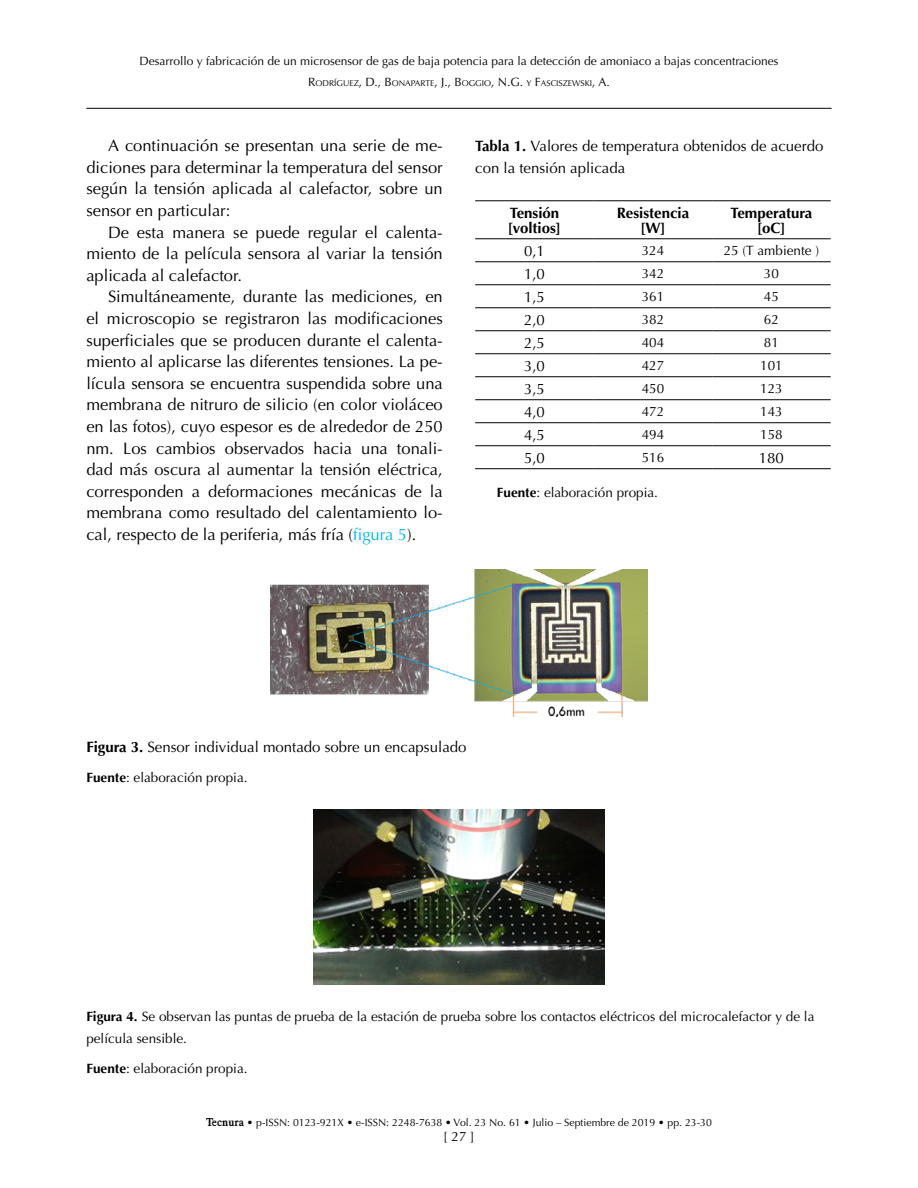
<style>
.page{position:relative;width:918px;height:1188px;background:#fff}
.page>*{position:absolute;margin:0;border:0;box-sizing:border-box;transform-origin:0 0}
.texto{font:16.5px/21.6px "Optima LT Std";color:#000;text-align:justify}
.tittabla{font:15px/21.6px "Optima LT Std";color:#000}
.titulo_figura{font:15px "Optima LT Std";color:#000}
.titdentrotabla{font:700 15px/15px "Optima LT Std";color:#000;text-align:center}
.textotabla{font:15px "Optima LT Std";color:#000}
.titulo_figura-2{font:13.5px/21.6px "Optima LT Std";color:#000}
.textotabla-2{font:13.5px "Optima LT Std";color:#000}
.fuente{font:13.5px "Optima LT Std";color:#000}
.texto-2{font:13.5px "Optima LT Std";color:#000}
.t1{font:12px "Optima LT Std";color:#000}
.t2{font:10.5px "Optima LT Std";color:#000}
.t3{font:8.4px "Optima LT Std";color:#000}
.s1{font-size:12px}
.s2{color:#00b6f1}
.s3{font-weight:700}
.s4{font-family:"Tribun ADF Std";font-weight:700;font-stretch:condensed;font-size:12px}
</style>
<div class="page">
<hr style="left:86px;top:108px;width:746px;height:1px;background:#000">
<img style="left:270px;top:570px;width:378px;height:146px">
<img style="left:313px;top:810px;width:292px;height:175px">
<hr style="left:475px;top:262px;width:119px;height:1px;background:#000">
<hr style="left:594px;top:262px;width:118px;height:1px;background:#000">
<hr style="left:712px;top:262px;width:119px;height:1px;background:#000">
<hr style="left:475px;top:285px;width:119px;height:1px;background:#000">
<hr style="left:594px;top:285px;width:118px;height:1px;background:#000">
<hr style="left:712px;top:285px;width:119px;height:1px;background:#000">
<hr style="left:475px;top:307px;width:119px;height:1px;background:#000">
<hr style="left:594px;top:307px;width:118px;height:1px;background:#000">
<hr style="left:712px;top:307px;width:119px;height:1px;background:#000">
<hr style="left:475px;top:330px;width:119px;height:1px;background:#000">
<hr style="left:594px;top:330px;width:118px;height:1px;background:#000">
<hr style="left:712px;top:330px;width:119px;height:1px;background:#000">
<hr style="left:475px;top:353px;width:119px;height:1px;background:#000">
<hr style="left:594px;top:353px;width:118px;height:1px;background:#000">
<hr style="left:712px;top:353px;width:119px;height:1px;background:#000">
<hr style="left:475px;top:376px;width:119px;height:1px;background:#000">
<hr style="left:594px;top:376px;width:118px;height:1px;background:#000">
<hr style="left:712px;top:376px;width:119px;height:1px;background:#000">
<hr style="left:475px;top:399px;width:119px;height:1px;background:#000">
<hr style="left:594px;top:399px;width:118px;height:1px;background:#000">
<hr style="left:712px;top:399px;width:119px;height:1px;background:#000">
<hr style="left:475px;top:422px;width:119px;height:1px;background:#000">
<hr style="left:594px;top:422px;width:118px;height:1px;background:#000">
<hr style="left:712px;top:422px;width:119px;height:1px;background:#000">
<hr style="left:475px;top:445px;width:119px;height:1px;background:#000">
<hr style="left:594px;top:445px;width:118px;height:1px;background:#000">
<hr style="left:712px;top:445px;width:119px;height:1px;background:#000">
<hr style="left:475px;top:468px;width:119px;height:1px;background:#000">
<hr style="left:594px;top:468px;width:118px;height:1px;background:#000">
<hr style="left:712px;top:468px;width:119px;height:1px;background:#000">
<hr style="left:475px;top:200px;width:119px;height:1px;background:#000">
<hr style="left:594px;top:200px;width:118px;height:1px;background:#000">
<hr style="left:712px;top:200px;width:119px;height:1px;background:#000">
<hr style="left:475px;top:238px;width:119px;height:1px;background:#000">
<hr style="left:594px;top:238px;width:118px;height:1px;background:#000">
<hr style="left:712px;top:238px;width:119px;height:1px;background:#000">
<p class="t1" style="left:139px;top:54px;width:641px">Desarrollo y fabricación de un microsensor de gas de baja potencia para la detección de amoniaco a bajas concentraciones</p>
<p class="t3" style="left:308px;top:79px;width:303px"><span class="s1">R</span>ODRÍGUEZ<span class="s1">, D., B</span>ONAPARTE<span class="s1">, J., B</span>OGGIO<span class="s1">, N .G.</span> Y <span class="s1">F</span>ASCISZEWSKI<span class="s1">, A.</span></p>
<p class="texto" style="left:86px;top:135px;width:358px;text-indent:22px">A continuación se presentan una serie de me&shy;diciones para determinar la temperatura del sensor según la tensión aplicada al calefactor, sobre un sensor en particular:</p>
<p class="texto" style="left:86px;top:221px;width:358px;text-indent:22px">De esta manera se puede regular el calenta&shy;miento de la película sensora al variar la tensión aplicada al calefactor.</p>
<p class="texto" style="left:86px;top:286px;width:358px;text-indent:22px">Simultáneamente, durante las mediciones, en el microscopio se registraron las modificaciones superficiales que se producen durante el calenta&shy;miento al aplicarse las diferentes tensiones. La pe&shy;lícula sensora se encuentra suspendida sobre una membrana de nitruro de silicio (en color violáceo en las fotos), cuyo espesor es de alrededor de 250 nm. Los cambios observados hacia una tonali&shy;dad más oscura al aumentar la tensión eléctrica, corresponden a deformaciones mecánicas de la membrana como resultado del calentamiento lo&shy;cal, respecto de la periferia, más fría (<span class="s2">figura 5</span>).</p>
<p class="tittabla" style="left:475px;top:136px;width:350px"><span class="s3">Tabla 1.</span> Valores de temperatura obtenidos de acuerdo con la tensión aplicada</p>
<p class="titdentrotabla" style="left:508px;top:205px;width:55px;text-align:left">Tensión [voltios]</p>
<p class="titdentrotabla" style="left:617px;top:205px;width:74px">Resistencia [W]</p>
<p class="titdentrotabla" style="left:731px;top:205px;width:83px">Temperatura [oC]</p>
<p class="textotabla" style="left:524px;top:242px;width:22px">0,1</p>
<p class="textotabla-2" style="left:642px;top:243px;width:24px">324</p>
<p class="textotabla-2" style="left:724px;top:243px;width:97px">25 (T ambiente )</p>
<p class="textotabla" style="left:524px;top:265px;width:22px">1,0</p>
<p class="textotabla-2" style="left:642px;top:266px;width:24px">342</p>
<p class="textotabla-2" style="left:764px;top:266px;width:17px">30</p>
<p class="textotabla" style="left:524px;top:288px;width:22px">1,5</p>
<p class="textotabla-2" style="left:642px;top:289px;width:24px">361</p>
<p class="textotabla-2" style="left:764px;top:289px;width:17px">45</p>
<p class="textotabla" style="left:524px;top:311px;width:22px">2,0</p>
<p class="textotabla-2" style="left:642px;top:312px;width:24px">382</p>
<p class="textotabla-2" style="left:764px;top:312px;width:17px">62</p>
<p class="textotabla" style="left:524px;top:334px;width:22px">2,5</p>
<p class="textotabla-2" style="left:642px;top:335px;width:24px">404</p>
<p class="textotabla-2" style="left:764px;top:335px;width:17px">81</p>
<p class="textotabla" style="left:524px;top:357px;width:22px">3,0</p>
<p class="textotabla-2" style="left:642px;top:358px;width:24px">427</p>
<p class="textotabla-2" style="left:760px;top:358px;width:24px">101</p>
<p class="textotabla" style="left:524px;top:380px;width:22px">3,5</p>
<p class="textotabla-2" style="left:642px;top:381px;width:24px">450</p>
<p class="textotabla-2" style="left:760px;top:381px;width:24px">123</p>
<p class="textotabla" style="left:524px;top:403px;width:22px">4,0</p>
<p class="textotabla-2" style="left:642px;top:404px;width:24px">472</p>
<p class="textotabla-2" style="left:760px;top:404px;width:24px">143</p>
<p class="textotabla" style="left:524px;top:426px;width:22px">4,5</p>
<p class="textotabla-2" style="left:642px;top:427px;width:24px">494</p>
<p class="textotabla-2" style="left:760px;top:427px;width:24px">158</p>
<p class="textotabla" style="left:524px;top:449px;width:22px">5,0</p>
<p class="textotabla-2" style="left:642px;top:450px;width:24px">516</p>
<p class="textotabla" style="left:759px;top:449px;width:27px">180</p>
<p class="texto-2" style="left:497px;top:484px;width:163px"><span class="s3">Fuente</span>: elaboración propia.</p>
<p class="titulo_figura" style="left:86px;top:738px;width:382px"><span class="s3">Figura 3.</span> Sensor individual montado sobre un encapsulado</p>
<p class="fuente" style="left:86px;top:769px;width:163px"><span class="s3">Fuente</span>: elaboración propia.</p>
<p class="titulo_figura-2" style="left:86px;top:1006px;width:730px"><span class="s3">Figura 4.</span> Se observan las puntas de prueba de la estación de prueba sobre los contactos eléctricos del microcalefactor y de la película sensible.</p>
<p class="fuente" style="left:86px;top:1061px;width:163px"><span class="s3">Fuente</span>: elaboración propia.</p>
<p class="t2" style="left:206px;top:1116px;width:507px"><span class="s4">Tecnura</span> • p-ISSN: 0123-921X • e-ISSN: 2248-7638 • Vol. 23 No. 61 • Julio – Septiembre de 2019 • pp. 23-30</p>
<p class="titulo_figura-2" style="left:443px;top:1125px;width:33px">[ 27 ]</p>
</div>
